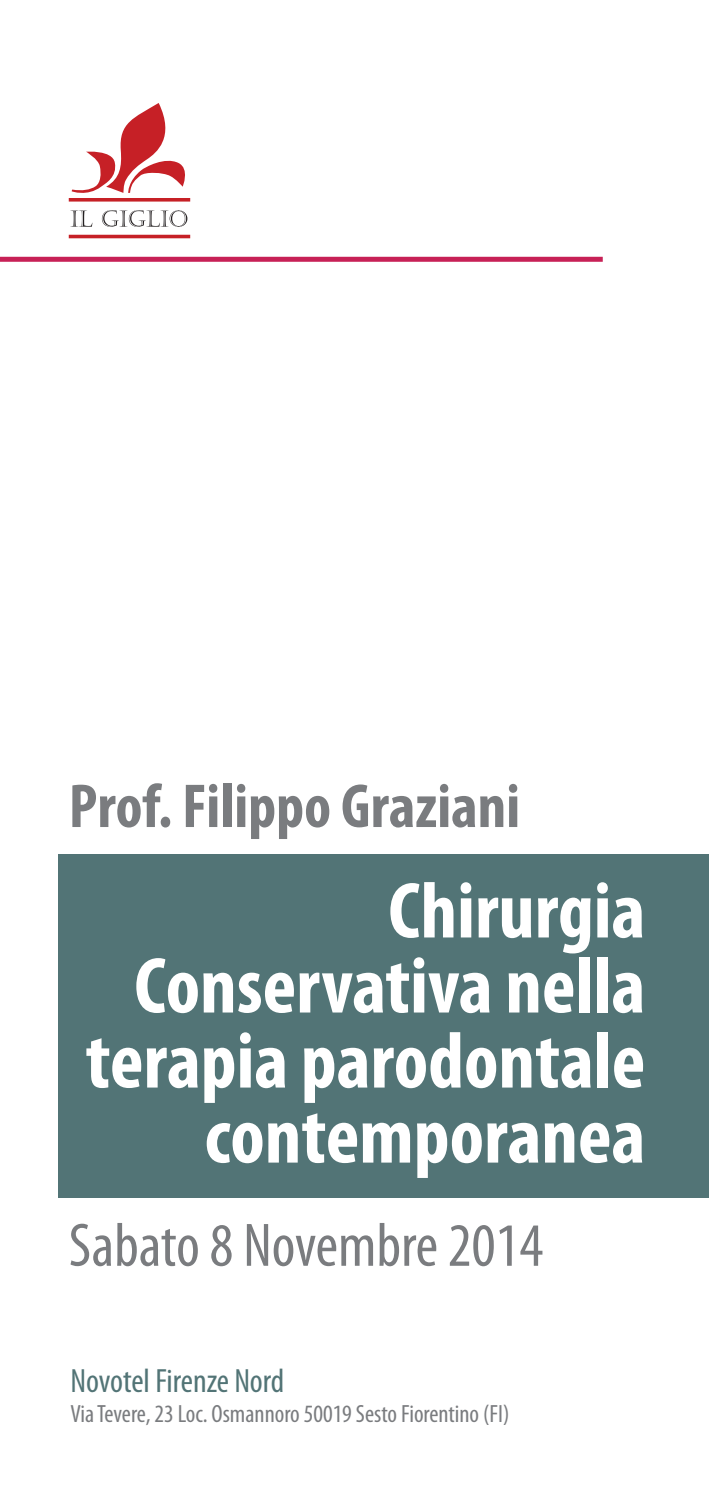
<style>
.page{position:relative;width:709px;height:1489px;background:#fff}
.page>*{position:absolute;margin:0;border:0;box-sizing:border-box;transform-origin:0 0}
.t1{font:700 condensed 80px/75px "Myriad Pro";color:#fff;text-align:right}
.t2{font:700 condensed 62.5px "Myriad Pro";color:#7a7c7f}
.t3{font:condensed 62px "Myriad Pro";color:#7a7c7f}
.t4{font:condensed 33.75px "Myriad Pro";letter-spacing:-.005em;color:#527476}
.t5{font:condensed 25px "Myriad Pro";color:#7a7c7f}
</style>
<div class="page">
<div style="left:0;top:257px;width:602px;height:5px;background:#c72156"></div>
<div style="left:58px;top:854px;width:651px;height:344px;background:#527476"></div>
<svg style="left:72px;top:103px;width:113px;height:90px"></svg>
<div style="left:69px;top:198px;width:121px;height:3px;border:2px solid #c62026"></div>
<div style="left:69px;top:235px;width:121px;height:3px;border:2px solid #c62026"></div>
<svg style="left:70px;top:210px;width:22px;height:17px"></svg>
<svg style="left:102px;top:210px;width:85px;height:17px"></svg>
<p class="t2" style="left:69px;top:767px;width:453px">Prof. Filippo Graziani</p>
<p class="t1" style="left:388px;top:871px;width:258px">Chirurgia</p>
<p class="t1" style="left:85px;top:946px;width:561px">Conservativa nella terapia parodontale contemporanea</p>
<p class="t3" style="left:69px;top:1207px;width:476px">Sabato 8 Novembre 2014</p>
<p class="t4" style="left:71px;top:1360px;width:215px">Novotel Firenze Nord</p>
<p class="t5" style="left:71px;top:1398px;width:440px">Via Tevere, 23 Loc. Osmannoro 50019 Sesto Fiorentino (FI)</p>
</div>
